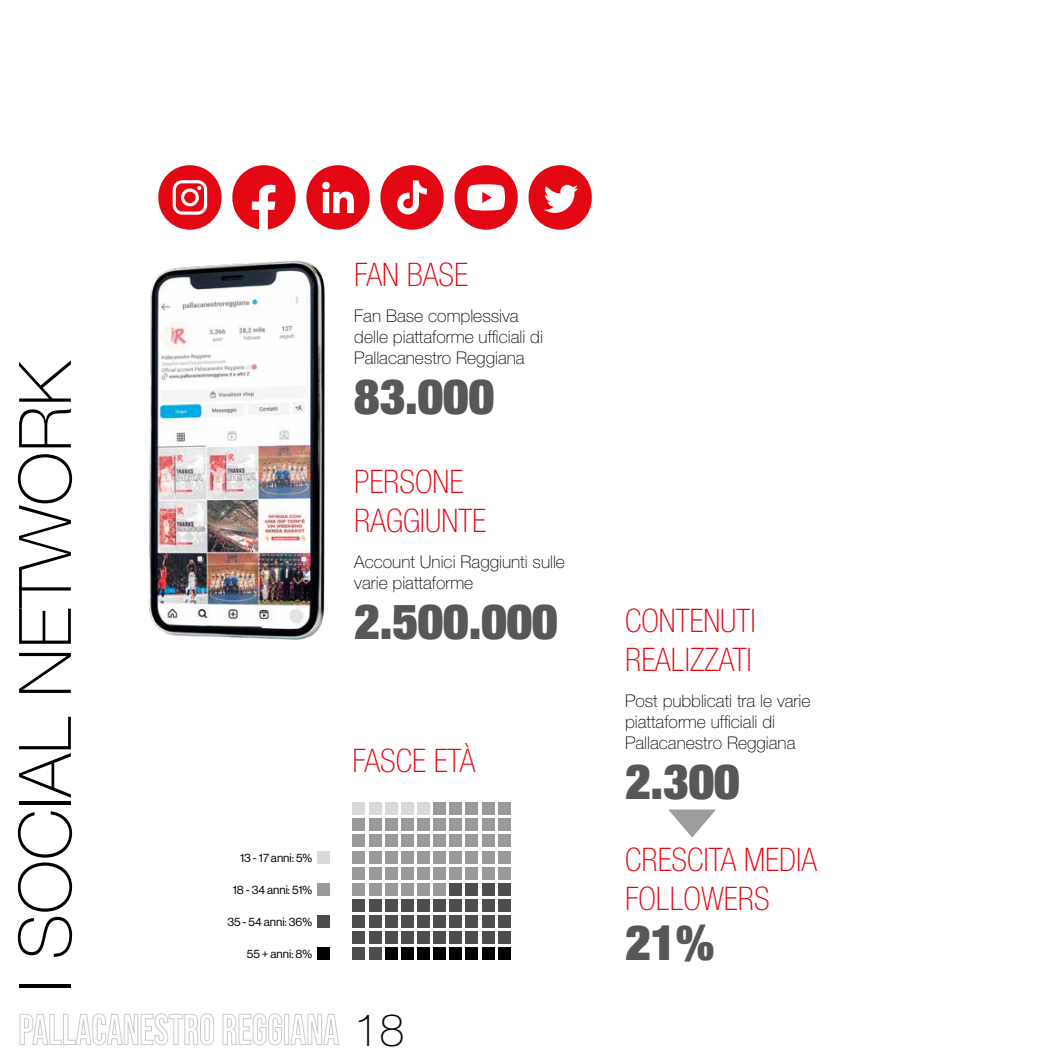
<style>
.page{position:relative;width:1063px;height:1063px;background:#fff}
.page>*{position:absolute;margin:0;border:0;box-sizing:border-box;transform-origin:0 0}
.t1{font:100 72.5px "Helvetica Neue LT Std";color:#000}
.t2{font:900 condensed 48.88px "Helvetica Neue LT Std";color:#575756}
.t3{font:100 45px "Helvetica Neue LT Std";color:#000}
.t4{font:100 condensed 32.5px/39px "Helvetica Neue LT Std";color:#e30613}
.t5{font:100 17.5px/21px "Helvetica Neue LT Std";color:#000}
.t6{font:11.88px "N Haas Grotesk DS Pro 55 Rg";color:#000}
</style>
<div class="page">
<svg style="left:19px;top:1013px;width:320px;height:33px"></svg>
<svg style="left:455px;top:165px;width:63px;height:65px"></svg>
<svg style="left:158px;top:165px;width:64px;height:65px"></svg>
<svg style="left:529px;top:165px;width:63px;height:65px"></svg>
<svg style="left:380px;top:165px;width:64px;height:65px"></svg>
<svg style="left:232px;top:165px;width:64px;height:64px"></svg>
<svg style="left:306px;top:165px;width:64px;height:65px"></svg>
<div style="left:353px;top:802px;width:12px;height:13px;background:#d9d9d9"></div>
<div style="left:369px;top:802px;width:12px;height:13px;background:#d9d9d9"></div>
<div style="left:385px;top:802px;width:13px;height:13px;background:#d9d9d9"></div>
<div style="left:401px;top:802px;width:13px;height:13px;background:#d9d9d9"></div>
<div style="left:417px;top:802px;width:13px;height:13px;background:#d9d9d9"></div>
<div style="left:433px;top:802px;width:13px;height:13px;background:#9a9a9a"></div>
<div style="left:449px;top:802px;width:13px;height:13px;background:#9a9a9a"></div>
<div style="left:466px;top:802px;width:12px;height:13px;background:#9a9a9a"></div>
<div style="left:482px;top:802px;width:12px;height:13px;background:#9a9a9a"></div>
<div style="left:498px;top:802px;width:13px;height:13px;background:#9a9a9a"></div>
<div style="left:353px;top:818px;width:12px;height:13px;background:#9a9a9a"></div>
<div style="left:369px;top:818px;width:12px;height:13px;background:#9a9a9a"></div>
<div style="left:385px;top:818px;width:13px;height:13px;background:#9a9a9a"></div>
<div style="left:401px;top:818px;width:13px;height:13px;background:#9a9a9a"></div>
<div style="left:417px;top:818px;width:13px;height:13px;background:#9a9a9a"></div>
<div style="left:433px;top:818px;width:13px;height:13px;background:#9a9a9a"></div>
<div style="left:449px;top:818px;width:13px;height:13px;background:#9a9a9a"></div>
<div style="left:466px;top:818px;width:12px;height:13px;background:#9a9a9a"></div>
<div style="left:482px;top:818px;width:12px;height:13px;background:#9a9a9a"></div>
<div style="left:498px;top:818px;width:13px;height:13px;background:#9a9a9a"></div>
<div style="left:353px;top:835px;width:12px;height:12px;background:#9a9a9a"></div>
<div style="left:369px;top:835px;width:12px;height:12px;background:#9a9a9a"></div>
<div style="left:385px;top:835px;width:13px;height:12px;background:#9a9a9a"></div>
<div style="left:401px;top:835px;width:13px;height:12px;background:#9a9a9a"></div>
<div style="left:417px;top:835px;width:13px;height:12px;background:#9a9a9a"></div>
<div style="left:433px;top:835px;width:13px;height:12px;background:#9a9a9a"></div>
<div style="left:449px;top:835px;width:13px;height:12px;background:#9a9a9a"></div>
<div style="left:466px;top:835px;width:12px;height:12px;background:#9a9a9a"></div>
<div style="left:482px;top:835px;width:12px;height:12px;background:#9a9a9a"></div>
<div style="left:498px;top:835px;width:13px;height:12px;background:#9a9a9a"></div>
<div style="left:353px;top:851px;width:12px;height:12px;background:#9a9a9a"></div>
<div style="left:369px;top:851px;width:12px;height:12px;background:#9a9a9a"></div>
<div style="left:385px;top:851px;width:13px;height:12px;background:#9a9a9a"></div>
<div style="left:401px;top:851px;width:13px;height:12px;background:#9a9a9a"></div>
<div style="left:417px;top:851px;width:13px;height:12px;background:#9a9a9a"></div>
<div style="left:433px;top:851px;width:13px;height:12px;background:#9a9a9a"></div>
<div style="left:449px;top:851px;width:13px;height:12px;background:#9a9a9a"></div>
<div style="left:466px;top:851px;width:12px;height:12px;background:#9a9a9a"></div>
<div style="left:482px;top:851px;width:12px;height:12px;background:#9a9a9a"></div>
<div style="left:498px;top:851px;width:13px;height:12px;background:#9a9a9a"></div>
<div style="left:317px;top:851px;width:13px;height:12px;background:#d9d9d9"></div>
<div style="left:353px;top:867px;width:12px;height:13px;background:#9a9a9a"></div>
<div style="left:369px;top:867px;width:12px;height:13px;background:#9a9a9a"></div>
<div style="left:385px;top:867px;width:13px;height:13px;background:#9a9a9a"></div>
<div style="left:401px;top:867px;width:13px;height:13px;background:#9a9a9a"></div>
<div style="left:417px;top:867px;width:13px;height:13px;background:#9a9a9a"></div>
<div style="left:433px;top:867px;width:13px;height:13px;background:#9a9a9a"></div>
<div style="left:449px;top:867px;width:13px;height:13px;background:#9a9a9a"></div>
<div style="left:466px;top:867px;width:12px;height:13px;background:#9a9a9a"></div>
<div style="left:482px;top:867px;width:12px;height:13px;background:#9a9a9a"></div>
<div style="left:498px;top:867px;width:13px;height:13px;background:#9a9a9a"></div>
<div style="left:353px;top:883px;width:12px;height:13px;background:#9a9a9a"></div>
<div style="left:369px;top:883px;width:12px;height:13px;background:#9a9a9a"></div>
<div style="left:385px;top:883px;width:13px;height:13px;background:#9a9a9a"></div>
<div style="left:401px;top:883px;width:13px;height:13px;background:#9a9a9a"></div>
<div style="left:417px;top:883px;width:13px;height:13px;background:#9a9a9a"></div>
<div style="left:433px;top:883px;width:13px;height:13px;background:#9a9a9a"></div>
<div style="left:449px;top:883px;width:13px;height:13px;background:#4d4d4d"></div>
<div style="left:466px;top:883px;width:12px;height:13px;background:#4d4d4d"></div>
<div style="left:482px;top:883px;width:12px;height:13px;background:#4d4d4d"></div>
<div style="left:498px;top:883px;width:13px;height:13px;background:#4d4d4d"></div>
<div style="left:317px;top:883px;width:13px;height:13px;background:#9a9a9a"></div>
<div style="left:353px;top:899px;width:12px;height:13px;background:#4d4d4d"></div>
<div style="left:369px;top:899px;width:12px;height:13px;background:#4d4d4d"></div>
<div style="left:385px;top:899px;width:13px;height:13px;background:#4d4d4d"></div>
<div style="left:401px;top:899px;width:13px;height:13px;background:#4d4d4d"></div>
<div style="left:417px;top:899px;width:13px;height:13px;background:#4d4d4d"></div>
<div style="left:433px;top:899px;width:13px;height:13px;background:#4d4d4d"></div>
<div style="left:449px;top:899px;width:13px;height:13px;background:#4d4d4d"></div>
<div style="left:466px;top:899px;width:12px;height:13px;background:#4d4d4d"></div>
<div style="left:482px;top:899px;width:12px;height:13px;background:#4d4d4d"></div>
<div style="left:498px;top:899px;width:13px;height:13px;background:#4d4d4d"></div>
<div style="left:353px;top:915px;width:12px;height:13px;background:#4d4d4d"></div>
<div style="left:369px;top:915px;width:12px;height:13px;background:#4d4d4d"></div>
<div style="left:385px;top:915px;width:13px;height:13px;background:#4d4d4d"></div>
<div style="left:401px;top:915px;width:13px;height:13px;background:#4d4d4d"></div>
<div style="left:417px;top:915px;width:13px;height:13px;background:#4d4d4d"></div>
<div style="left:433px;top:915px;width:13px;height:13px;background:#4d4d4d"></div>
<div style="left:449px;top:915px;width:13px;height:13px;background:#4d4d4d"></div>
<div style="left:466px;top:915px;width:12px;height:13px;background:#4d4d4d"></div>
<div style="left:482px;top:915px;width:12px;height:13px;background:#4d4d4d"></div>
<div style="left:498px;top:915px;width:13px;height:13px;background:#4d4d4d"></div>
<div style="left:317px;top:915px;width:13px;height:13px;background:#4d4d4d"></div>
<div style="left:353px;top:931px;width:12px;height:13px;background:#4d4d4d"></div>
<div style="left:369px;top:931px;width:12px;height:13px;background:#4d4d4d"></div>
<div style="left:385px;top:931px;width:13px;height:13px;background:#4d4d4d"></div>
<div style="left:401px;top:931px;width:13px;height:13px;background:#4d4d4d"></div>
<div style="left:417px;top:931px;width:13px;height:13px;background:#4d4d4d"></div>
<div style="left:433px;top:931px;width:13px;height:13px;background:#4d4d4d"></div>
<div style="left:449px;top:931px;width:13px;height:13px;background:#4d4d4d"></div>
<div style="left:466px;top:931px;width:12px;height:13px;background:#4d4d4d"></div>
<div style="left:482px;top:931px;width:12px;height:13px;background:#4d4d4d"></div>
<div style="left:498px;top:931px;width:13px;height:13px;background:#4d4d4d"></div>
<div style="left:353px;top:948px;width:12px;height:12px;background:#4d4d4d"></div>
<div style="left:369px;top:948px;width:12px;height:12px;background:#4d4d4d"></div>
<div style="left:385px;top:948px;width:13px;height:12px;background:#000"></div>
<div style="left:401px;top:948px;width:13px;height:12px;background:#000"></div>
<div style="left:417px;top:948px;width:13px;height:12px;background:#000"></div>
<div style="left:433px;top:948px;width:13px;height:12px;background:#000"></div>
<div style="left:449px;top:948px;width:13px;height:12px;background:#000"></div>
<div style="left:466px;top:948px;width:12px;height:12px;background:#000"></div>
<div style="left:482px;top:948px;width:12px;height:12px;background:#000"></div>
<div style="left:498px;top:948px;width:13px;height:12px;background:#000"></div>
<div style="left:317px;top:948px;width:13px;height:12px;background:#000"></div>
<svg style="left:669px;top:810px;width:47px;height:28px"></svg>
<img style="left:149px;top:260px;width:176px;height:380px">
<h1 class="t1" style="left:4px;top:992px;width:633px;rotate:-90deg">I SOCIAL NETWORK</h1>
<p class="t6" style="left:240px;top:851px;width:73px">13 - 17 anni: 5%</p>
<p class="t6" style="left:233px;top:883px;width:81px">18 - 34 anni: 51%</p>
<p class="t6" style="left:227px;top:915px;width:86px">35 - 54 anni: 36%</p>
<p class="t6" style="left:247px;top:948px;width:67px">55 + anni: 8%</p>
<h3 class="t4" style="left:354px;top:255px;width:115px">FAN BASE</h3>
<p class="t5" style="left:354px;top:306px;width:190px">Fan Base complessiva delle piattaforme ufficiali di<br>Pallacanestro Reggiana</p>
<h2 class="t2" style="left:354px;top:365px;width:141px">83.000</h2>
<h3 class="t4" style="left:354px;top:462px;width:133px">PERSONE<br>RAGGIUNTE</h3>
<p class="t5" style="left:354px;top:551px;width:212px">Account Unici Raggiunti sulle varie piattaforme</p>
<h2 class="t2" style="left:354px;top:590px;width:205px">2.500.000</h2>
<h3 class="t4" style="left:353px;top:741px;width:124px">FASCE ETÀ</h3>
<h3 class="t3" style="left:354px;top:1004px;width:52px">18</h3>
<h3 class="t4" style="left:625px;top:601px;width:132px">CONTENUTI<br>REALIZZATI</h3>
<p class="t5" style="left:625px;top:690px;width:187px">Post pubblicati tra le varie piattaforme ufficiali di<br>Pallacanestro Reggiana</p>
<h2 class="t2" style="left:625px;top:750px;width:116px">2.300</h2>
<h3 class="t4" style="left:625px;top:840px;width:193px">CRESCITA MEDIA<br>FOLLOWERS</h3>
<h2 class="t2" style="left:625px;top:912px;width:90px">21%</h2>
</div>
